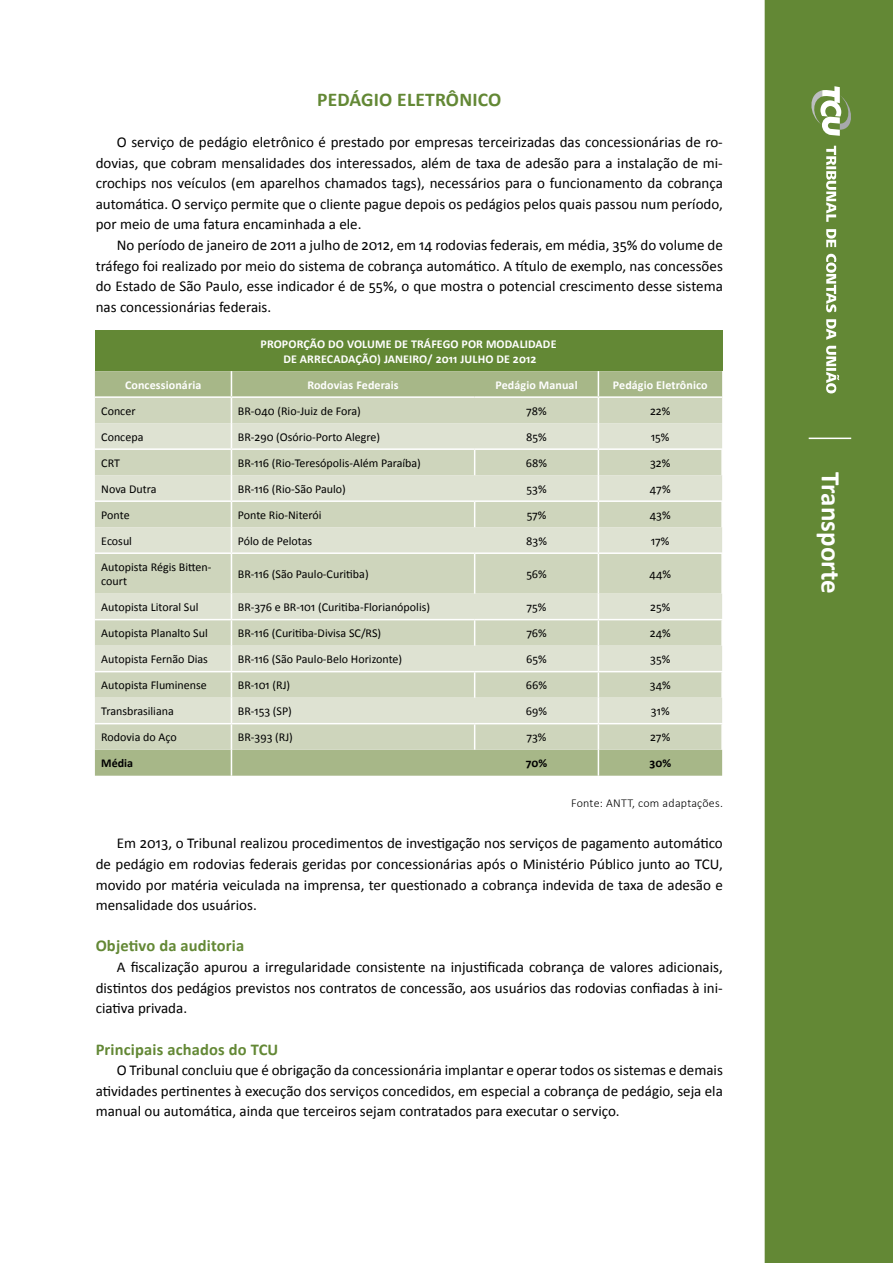
<style>
.page{position:relative;width:893px;height:1263px;background:#fff}
.page>*{position:absolute;margin:0;border:0;box-sizing:border-box;transform-origin:0 0}
.t1{font:700 27px "Calibri";color:#fff}
.t2{font:700 19.5px "Calibri";letter-spacing:.01em;color:#638835}
.t3{font:700 16.5px "Calibri";letter-spacing:.01em;color:#638835}
.t4{font:15px/20.7px "Calibri";color:#000;text-align:justify}
.t5{font:12px/14.4px "Calibri";color:#000}
.t6{font:700 12px/14.4px "Calibri";letter-spacing:.01em;color:#fff;text-align:center}
.t7{font:300 12px "Calibri";letter-spacing:.02em;color:#000}
.t8{font:700 12px "Calibri";color:#000}
</style>
<div class="page">
<div style="left:765px;top:0;width:128px;height:1263px;background:#638835"></div>
<svg style="left:826px;top:146px;width:13px;height:247px"></svg>
<svg style="left:808px;top:86px;width:47px;height:50px"></svg>
<hr style="left:809px;top:438px;width:42px;height:1px;background:#fff">
<div style="left:95px;top:331px;width:627px;height:40px;background:#638835"></div>
<div style="left:95px;top:371px;width:627px;height:405px;background:#a7b788"></div>
<div style="left:95px;top:398px;width:627px;height:352px;background:#ced5bc"></div>
<svg style="left:95px;top:423px;width:627px;height:300px;background:#d6dcc7"></svg>
<hr style="left:95px;top:396px;width:136px;height:2px;background:#fff">
<hr style="left:231px;top:396px;width:244px;height:2px;background:#fff">
<hr style="left:475px;top:396px;width:123px;height:2px;background:#fff">
<hr style="left:598px;top:396px;width:124px;height:2px;background:#fff">
<hr style="left:95px;top:448px;width:136px;height:2px;background:#fff">
<hr style="left:231px;top:448px;width:244px;height:2px;background:#fff">
<hr style="left:475px;top:448px;width:123px;height:2px;background:#fff">
<hr style="left:598px;top:448px;width:125px;height:2px;background:#fff">
<svg style="left:474px;top:450px;width:1px;height:25px"></svg>
<hr style="left:721px;top:450px;width:2px;height:25px;background:#fff">
<hr style="left:95px;top:500px;width:136px;height:2px;background:#fff">
<hr style="left:231px;top:500px;width:244px;height:2px;background:#fff">
<hr style="left:475px;top:500px;width:123px;height:2px;background:#fff">
<hr style="left:598px;top:500px;width:125px;height:2px;background:#fff">
<svg style="left:231px;top:371px;width:1px;height:181px"></svg>
<svg style="left:474px;top:502px;width:1px;height:25px"></svg>
<svg style="left:598px;top:371px;width:1px;height:181px"></svg>
<hr style="left:721px;top:502px;width:2px;height:25px;background:#fff">
<hr style="left:95px;top:552px;width:136px;height:2px;background:#fff">
<hr style="left:231px;top:552px;width:244px;height:2px;background:#fff">
<hr style="left:475px;top:552px;width:123px;height:2px;background:#fff">
<hr style="left:598px;top:552px;width:125px;height:2px;background:#fff">
<hr style="left:231px;top:554px;width:1px;height:40px;background:#fff">
<hr style="left:474px;top:554px;width:1px;height:40px;background:#fff">
<hr style="left:598px;top:554px;width:1px;height:40px;background:#fff">
<hr style="left:721px;top:554px;width:2px;height:40px;background:#fff">
<hr style="left:95px;top:619px;width:136px;height:1px;background:#fff">
<hr style="left:231px;top:619px;width:244px;height:1px;background:#fff">
<hr style="left:475px;top:619px;width:123px;height:1px;background:#fff">
<hr style="left:598px;top:619px;width:125px;height:1px;background:#fff">
<svg style="left:474px;top:620px;width:1px;height:26px"></svg>
<hr style="left:721px;top:620px;width:2px;height:26px;background:#fff">
<hr style="left:95px;top:671px;width:136px;height:1px;background:#fff">
<hr style="left:231px;top:671px;width:244px;height:1px;background:#fff">
<hr style="left:475px;top:671px;width:123px;height:1px;background:#fff">
<hr style="left:598px;top:671px;width:125px;height:1px;background:#fff">
<svg style="left:474px;top:672px;width:1px;height:26px"></svg>
<hr style="left:721px;top:672px;width:2px;height:26px;background:#fff">
<hr style="left:95px;top:723px;width:136px;height:1px;background:#fff">
<hr style="left:231px;top:723px;width:244px;height:1px;background:#fff">
<hr style="left:475px;top:723px;width:123px;height:1px;background:#fff">
<hr style="left:598px;top:723px;width:125px;height:1px;background:#fff">
<svg style="left:231px;top:594px;width:1px;height:182px"></svg>
<svg style="left:474px;top:724px;width:1px;height:26px"></svg>
<svg style="left:598px;top:594px;width:1px;height:182px"></svg>
<hr style="left:721px;top:724px;width:2px;height:26px;background:#fff">
<h2 class="t2" style="left:317px;top:87px;width:186px">PEDÁGIO ELETRÔNICO</h2>
<p class="t4" style="left:96px;top:131px;width:629px;text-indent:21px">O serviço de pedágio eletrônico é prestado por empresas terceirizadas das concessionárias de ro&shy;dovias, que cobram mensalidades dos interessados, além de taxa de adesão para a instalação de mi&shy;crochips nos veículos (em aparelhos chamados tags), necessários para o funcionamento da cobrança automática. O serviço permite que o cliente pague depois os pedágios pelos quais passou num período, por meio de uma fatura encaminhada a ele.</p>
<p class="t4" style="left:96px;top:234px;width:629px;text-indent:21px">No período de janeiro de 2011 a julho de 2012, em 14 rodovias federais, em média, 35% do volume de tráfego foi realizado por meio do sistema de cobrança automático. A título de exemplo, nas concessões do Estado de São Paulo, esse indicador é de 55%, o que mostra o potencial crescimento desse sistema nas concessionárias federais.</p>
<p class="t6" style="left:260px;top:336px;width:298px">PROPORÇÃO DO VOLUME DE TRÁFEGO POR MODALIDADE<br>DE ARRECADAÇÃO) JANEIRO/ 2011 JULHO DE 2012</p>
<p class="t6" style="left:125px;top:377px;width:78px">Concessionária</p>
<p class="t6" style="left:307px;top:377px;width:93px">Rodovias Federais</p>
<p class="t6" style="left:495px;top:377px;width:84px">Pedágio Manual</p>
<p class="t6" style="left:613px;top:377px;width:96px">Pedágio Eletrônico</p>
<p class="t5" style="left:101px;top:403px;width:36px">Concer</p>
<p class="t5" style="left:238px;top:403px;width:124px">BR-040 (Rio-Juiz de Fora)</p>
<p class="t5" style="left:526px;top:403px;width:22px">78%</p>
<p class="t5" style="left:650px;top:403px;width:22px">22%</p>
<p class="t5" style="left:101px;top:429px;width:44px">Concepa</p>
<p class="t5" style="left:238px;top:429px;width:144px">BR-290 (Osório-Porto Alegre)</p>
<p class="t5" style="left:526px;top:429px;width:22px">85%</p>
<p class="t5" style="left:651px;top:429px;width:20px">15%</p>
<p class="t5" style="left:101px;top:455px;width:20px">CRT</p>
<p class="t5" style="left:238px;top:455px;width:185px">BR-116 (Rio-Teresópolis-Além Paraíba)</p>
<p class="t5" style="left:526px;top:455px;width:23px">68%</p>
<p class="t5" style="left:650px;top:455px;width:22px">32%</p>
<p class="t5" style="left:101px;top:481px;width:57px">Nova Dutra</p>
<p class="t5" style="left:238px;top:481px;width:110px">BR-116 (Rio-São Paulo)</p>
<p class="t5" style="left:526px;top:481px;width:22px">53%</p>
<p class="t5" style="left:650px;top:481px;width:22px">47%</p>
<p class="t5" style="left:101px;top:507px;width:30px">Ponte</p>
<p class="t5" style="left:238px;top:507px;width:85px">Ponte Rio-Niterói</p>
<p class="t5" style="left:527px;top:507px;width:21px">57%</p>
<p class="t5" style="left:650px;top:507px;width:22px">43%</p>
<p class="t5" style="left:101px;top:533px;width:32px">Ecosul</p>
<p class="t5" style="left:238px;top:533px;width:76px">Pólo de Pelotas</p>
<p class="t5" style="left:526px;top:533px;width:22px">83%</p>
<p class="t5" style="left:651px;top:533px;width:20px">17%</p>
<p class="t5" style="left:101px;top:559px;width:112px">Autopista Régis Bitten&shy;court</p>
<p class="t5" style="left:238px;top:566px;width:132px">BR-116 (São Paulo-Curitiba)</p>
<p class="t5" style="left:526px;top:566px;width:22px">56%</p>
<p class="t5" style="left:649px;top:566px;width:23px">44%</p>
<p class="t5" style="left:101px;top:599px;width:99px">Autopista Litoral Sul</p>
<p class="t5" style="left:238px;top:599px;width:194px">BR-376 e BR-101 (Curitiba-Florianópolis)</p>
<p class="t5" style="left:527px;top:599px;width:21px">75%</p>
<p class="t5" style="left:650px;top:599px;width:22px">25%</p>
<p class="t5" style="left:101px;top:625px;width:108px">Autopista Planalto Sul</p>
<p class="t5" style="left:238px;top:625px;width:145px">BR-116 (Curitiba-Divisa SC/RS)</p>
<p class="t5" style="left:526px;top:625px;width:22px">76%</p>
<p class="t5" style="left:650px;top:625px;width:22px">24%</p>
<p class="t5" style="left:101px;top:651px;width:108px">Autopista Fernão Dias</p>
<p class="t5" style="left:238px;top:651px;width:166px">BR-116 (São Paulo-Belo Horizonte)</p>
<p class="t5" style="left:526px;top:651px;width:22px">65%</p>
<p class="t5" style="left:650px;top:651px;width:22px">35%</p>
<p class="t5" style="left:101px;top:677px;width:107px">Autopista Fluminense</p>
<p class="t5" style="left:238px;top:677px;width:54px">BR-101 (RJ)</p>
<p class="t5" style="left:526px;top:677px;width:23px">66%</p>
<p class="t5" style="left:650px;top:677px;width:22px">34%</p>
<p class="t5" style="left:101px;top:703px;width:74px">Transbrasiliana</p>
<p class="t5" style="left:238px;top:703px;width:56px">BR-153 (SP)</p>
<p class="t5" style="left:526px;top:703px;width:23px">69%</p>
<p class="t5" style="left:651px;top:703px;width:20px">31%</p>
<p class="t5" style="left:101px;top:729px;width:77px">Rodovia do Aço</p>
<p class="t5" style="left:238px;top:729px;width:57px">BR-393 (RJ)</p>
<p class="t5" style="left:527px;top:729px;width:22px">73%</p>
<p class="t5" style="left:650px;top:729px;width:22px">27%</p>
<p class="t8" style="left:101px;top:756px;width:33px">Média</p>
<p class="t8" style="left:526px;top:756px;width:23px">70%</p>
<p class="t8" style="left:649px;top:756px;width:23px">30%</p>
<p class="t7" style="left:571px;top:795px;width:153px">Fonte: ANTT, com adaptações.</p>
<p class="t4" style="left:96px;top:832px;width:629px;text-indent:21px">Em 2013, o Tribunal realizou procedimentos de investigação nos serviços de pagamento automático de pedágio em rodovias federais geridas por concessionárias após o Ministério Público junto ao TCU, movido por matéria veiculada na imprensa, ter questionado a cobrança indevida de taxa de adesão e mensalidade dos usuários.</p>
<p class="t3" style="left:96px;top:936px;width:150px">Objetivo da auditoria</p>
<p class="t4" style="left:96px;top:956px;width:629px;text-indent:21px">A fiscalização apurou a irregularidade consistente na injustificada cobrança de valores adicionais, distintos dos pedágios previstos nos contratos de concessão, aos usuários das rodovias confiadas à ini&shy;ciativa privada.</p>
<p class="t3" style="left:96px;top:1039px;width:184px">Principais achados do TCU</p>
<p class="t4" style="left:96px;top:1059px;width:629px;text-indent:21px">O Tribunal concluiu que é obrigação da concessionária implantar e operar todos os sistemas e demais atividades pertinentes à execução dos serviços concedidos, em especial a cobrança de pedágio, seja ela manual ou automática, ainda que terceiros sejam contratados para executar o serviço.</p>
<h1 class="t1" style="left:848px;top:472px;width:122px;rotate:90deg">Transporte</h1>
</div>
